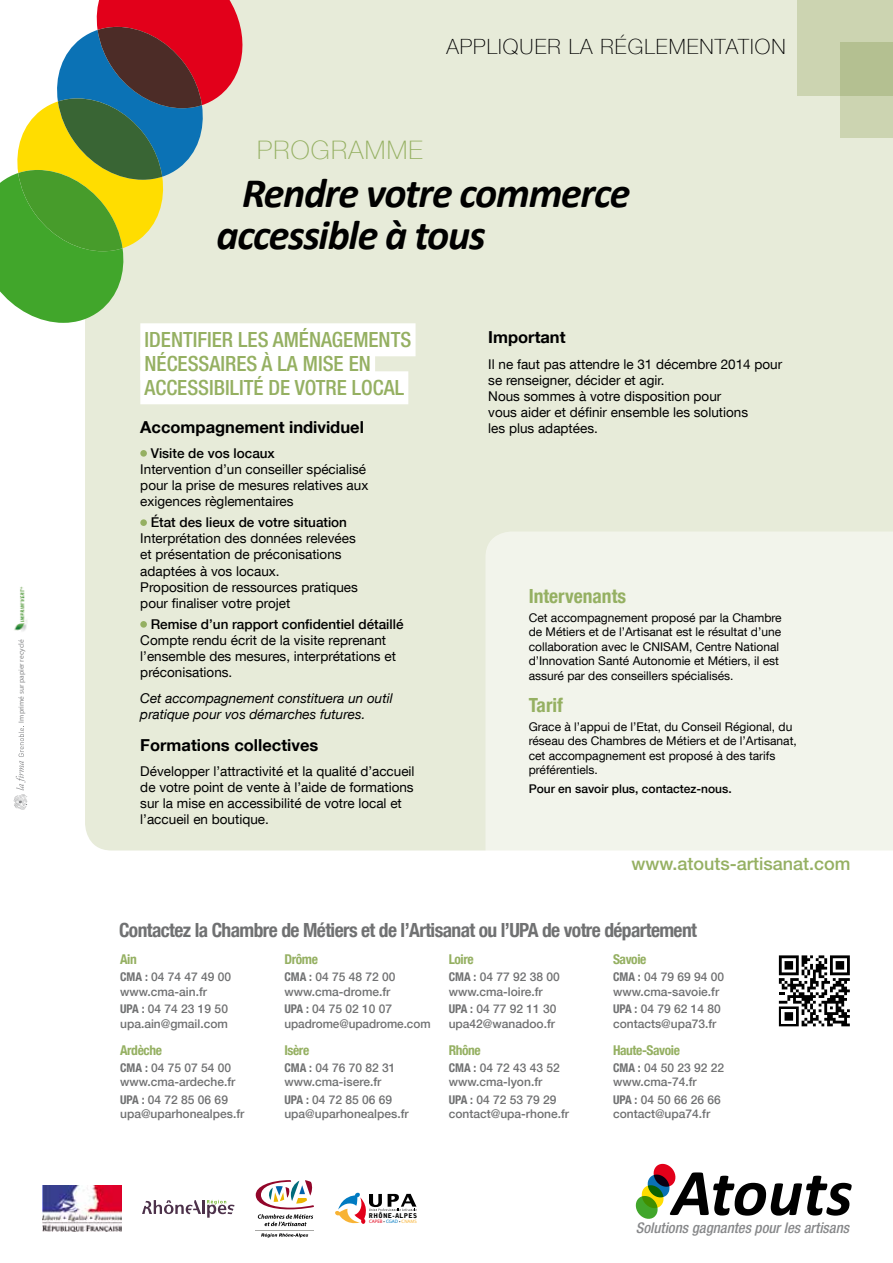
<style>
.page{position:relative;width:893px;height:1263px;background:#fff}
.page>*{position:absolute;margin:0;border:0;box-sizing:border-box;transform-origin:0 0}
.t1{font:italic 700 66.9px "Calibri";color:#000}
.t2{font:italic 700 42px/42px "Calibri";letter-spacing:-.03em;color:#000}
.t3{font:100 25.5px "Helvetica Neue LT Com";letter-spacing:.05em;color:#95b062}
.t4{font:500 condensed 21px/24px "Helvetica Neue LT Com";color:#95b062}
.t5{font:100 21px "Helvetica Neue LT Com";letter-spacing:.05em;color:#000}
.t6{font:700 condensed 19.5px "Helvetica Neue LT Com";letter-spacing:-.03em;color:#707172}
.t7{font:700 condensed 19.5px "Helvetica Neue LT Com";color:#95b062}
.t8{font:500 18px "Helvetica Neue LT Std";color:#95b062}
.t9{font:700 16.5px "Helvetica Neue LT Com";color:#000}
.t10{font:italic 500 condensed 14.7px "Helvetica Neue LT Com";color:#87888a}
.t11{font:13.5px/16.2px "Helvetica Neue LT Com";color:#000}
.t12{font:500 13.5px "Helvetica Neue LT Com";color:#000}
.t13{font:italic 13.5px/16.2px "Helvetica Neue LT Com";color:#000}
.t14{font:700 condensed 13.5px "Helvetica Neue LT Com";letter-spacing:-.03em;color:#95b062}
.t15{font:500 12px/14.4px "Helvetica Neue LT Com";color:#707172}
.t16{font:12px/14.4px "Helvetica Neue LT Com";color:#000}
.t17{font:500 12px "Helvetica Neue LT Com";color:#000}
.t18{font:7.5px "Myriad Pro";color:#87888a}
.t19{font:900 6.6px "Bell Gothic Std";letter-spacing:.05em;color:#000}
.t20{font:4.95px "Myriad Pro";color:#e2001a}
.s1{font-weight:700;font-stretch:condensed}
.s2{color:#000}
.s3{color:#007bc2}
.s4{color:#f8b334}
</style>
<div class="page">
<div style="left:85px;top:0;width:808px;height:850px;background:#e7ebd9"></div>
<div style="left:140px;top:323px;width:276px;height:33px;background:#fff"></div>
<div style="left:140px;top:347px;width:235px;height:33px;background:#fff"></div>
<div style="left:140px;top:371px;width:268px;height:33px;background:#fff"></div>
<div style="left:140px;top:450px;width:7px;height:7px;background:#95b062;border-radius:50%"></div>
<div style="left:140px;top:519px;width:7px;height:7px;background:#95b062;border-radius:50%"></div>
<div style="left:140px;top:621px;width:7px;height:7px;background:#95b062;border-radius:50%"></div>
<hr style="left:256px;top:1230px;width:58px;height:1px;background:#a7a7a5">
<svg style="left:256px;top:1180px;width:58px;height:46px"></svg>
<svg style="left:261px;top:1233px;width:47px;height:4px"></svg>
<img style="left:43px;top:1186px;width:78px;height:46px">
<svg style="left:142px;top:1200px;width:93px;height:18px"></svg>
<svg style="left:636px;top:1164px;width:39px;height:55px"></svg>
<svg style="left:0;top:0;width:250px;height:323px"></svg>
<div style="left:840px;top:43px;width:53px;height:95px;background:#ccd4b1"></div>
<svg style="left:335px;top:1193px;width:82px;height:31px"></svg>
<svg style="left:14px;top:726px;width:14px;height:84px"></svg>
<img style="left:14px;top:586px;width:13px;height:45px">
<svg style="left:778px;top:955px;width:72px;height:72px"></svg>
<svg style="left:779px;top:955px;width:71px;height:71px"></svg>
<svg style="left:797px;top:0;width:96px;height:96px;fill:#ccd4b1"></svg>
<div style="left:485px;top:531px;width:408px;height:320px;background:#f2f4eb"></div>
<p class="t18" style="left:17px;top:723px;width:85px;rotate:-90deg">Imprimé sur papier recyclé</p>
<h3 class="t5" style="left:446px;top:34px;width:341px">APPLIQUER LA RÉGLEMENTATION</h3>
<h3 class="t3" style="left:257px;top:135px;width:165px">PROGRAMME</h3>
<h2 class="t2" style="left:217px;top:170px;width:415px;text-indent:25px">Rendre votre commerce accessible à tous</h2>
<h3 class="t4" style="left:145px;top:327px;width:268px">IDENTIFIER LES AMÉNAGEMENTS<br>NÉCESSAIRES À LA MISE EN<br>ACCESSIBILITÉ DE VOTRE LOCAL</h3>
<p class="t9" style="left:140px;top:416px;width:225px">Accompagnement individuel</p>
<p class="t12" style="left:151px;top:445px;width:126px">Visite de vos locaux</p>
<p class="t11" style="left:140px;top:461px;width:230px">Intervention d’un conseiller spécialisé pour la prise de mesures relatives aux exigences règlementaires</p>
<p class="t12" style="left:151px;top:514px;width:198px">État des lieux de votre situation</p>
<p class="t11" style="left:140px;top:530px;width:219px">Interprétation des données relevées et présentation de préconisations adaptées à vos locaux.<br>Proposition de ressources pratiques pour finaliser votre projet</p>
<p class="t12" style="left:151px;top:616px;width:254px">Remise d’un rapport confidentiel détaillé</p>
<p class="t11" style="left:140px;top:632px;width:257px">Compte rendu écrit de la visite reprenant l’ensemble des mesures, interprétations et préconisations.</p>
<p class="t13" style="left:140px;top:689px;width:254px">Cet accompagnement constituera un outil pratique pour vos démarches futures.</p>
<p class="t9" style="left:140px;top:734px;width:180px">Formations collectives</p>
<p class="t11" style="left:140px;top:762px;width:276px">Développer l’attractivité et la qualité d’accueil de votre point de vente à l’aide de formations sur la mise en accessibilité de votre local et l’accueil en boutique.</p>
<p class="t9" style="left:488px;top:327px;width:79px">Important</p>
<p class="t11" style="left:488px;top:355px;width:295px">Il ne faut pas attendre le 31 décembre 2014 pour se renseigner, décider et agir.<br>Nous sommes à votre disposition pour<br>vous aider et définir ensemble les solutions<br>les plus adaptées.</p>
<h3 class="t7" style="left:529px;top:584px;width:99px">Intervenants</h3>
<p class="t16" style="left:529px;top:610px;width:254px">Cet accompagnement proposé par la Chambre de Métiers et de l’Artisanat est le résultat d’une collaboration avec le CNISAM, Centre National d’Innovation Santé Autonomie et Métiers, il est assuré par des conseillers spécialisés.</p>
<h3 class="t7" style="left:529px;top:693px;width:36px">Tarif</h3>
<p class="t16" style="left:529px;top:719px;width:270px">Grace à l’appui de l’Etat, du Conseil Régional, du réseau des Chambres de Métiers et de l’Artisanat, cet accompagnement est proposé à des tarifs préférentiels.</p>
<p class="t17" style="left:529px;top:781px;width:204px">Pour en savoir plus, contactez-nous.</p>
<h3 class="t8" style="left:631px;top:853px;width:221px">www.atouts-artisanat.com</h3>
<h3 class="t6" style="left:119px;top:918px;width:579px">Contactez la Chambre de Métiers et de l’Artisanat ou l’UPA de votre département</h3>
<p class="t14" style="left:120px;top:951px;width:18px">Ain</p>
<p class="t15" style="left:120px;top:970px;width:113px"><span class="s1">CMA :</span> 04 74 47 49 00 www.cma-ain.fr</p>
<p class="t15" style="left:120px;top:1001px;width:109px"><span class="s1">UPA :</span> 04 74 23 19 50 upa.ain@gmail.com</p>
<p class="t14" style="left:120px;top:1042px;width:43px">Ardèche</p>
<p class="t15" style="left:120px;top:1060px;width:117px"><span class="s1">CMA :</span> 04 75 07 54 00 www.cma-ardeche.fr</p>
<p class="t15" style="left:120px;top:1092px;width:126px"><span class="s1">UPA :</span> 04 72 85 06 69 upa@uparhonealpes.fr</p>
<p class="t14" style="left:284px;top:951px;width:35px">Drôme</p>
<p class="t15" style="left:284px;top:970px;width:113px"><span class="s1">CMA :</span> 04 75 48 72 00 www.cma-drome.fr</p>
<p class="t15" style="left:284px;top:1001px;width:148px"><span class="s1">UPA :</span> 04 75 02 10 07 upadrome@upadrome.com</p>
<p class="t14" style="left:284px;top:1042px;width:26px">Isère</p>
<p class="t15" style="left:284px;top:1060px;width:113px"><span class="s1">CMA :</span> 04 76 70 82 31 www.cma-isere.fr</p>
<p class="t15" style="left:284px;top:1092px;width:126px"><span class="s1">UPA :</span> 04 72 85 06 69 upa@uparhonealpes.fr</p>
<p class="t14" style="left:449px;top:951px;width:27px">Loire</p>
<p class="t15" style="left:449px;top:970px;width:113px"><span class="s1">CMA :</span> 04 77 92 38 00 www.cma-loire.fr</p>
<p class="t15" style="left:449px;top:1001px;width:109px"><span class="s1">UPA :</span> 04 77 92 11 30 upa42@wanadoo.fr</p>
<p class="t14" style="left:449px;top:1042px;width:34px">Rhône</p>
<p class="t15" style="left:449px;top:1060px;width:113px"><span class="s1">CMA :</span> 04 72 43 43 52 www.cma-lyon.fr</p>
<p class="t15" style="left:449px;top:1092px;width:122px"><span class="s1">UPA :</span> 04 72 53 79 29 contact@upa-rhone.fr</p>
<p class="t19" style="left:369px;top:1212px;width:50px">RHÔNE-ALPES</p>
<p class="t20" style="left:369px;top:1218px;width:49px">CAPEB <span class="s2">•</span> <span class="s3">CGAD</span> <span class="s2">•</span> <span class="s4">CNAMS</span></p>
<p class="t14" style="left:613px;top:951px;width:35px">Savoie</p>
<p class="t15" style="left:613px;top:970px;width:113px"><span class="s1">CMA :</span> 04 79 69 94 00 www.cma-savoie.fr</p>
<p class="t15" style="left:613px;top:1001px;width:109px"><span class="s1">UPA :</span> 04 79 62 14 80 contacts@upa73.fr</p>
<p class="t14" style="left:613px;top:1042px;width:69px">Haute-Savoie</p>
<p class="t15" style="left:613px;top:1060px;width:113px"><span class="s1">CMA :</span> 04 50 23 92 22 www.cma-74.fr</p>
<p class="t15" style="left:613px;top:1092px;width:109px"><span class="s1">UPA :</span> 04 50 66 26 66 contact@upa74.fr</p>
<h1 class="t1" style="left:672px;top:1151px;width:182px">Atouts</h1>
<p class="t10" style="left:636px;top:1219px;width:215px">Solutions gagnantes pour les artisans</p>
</div>
